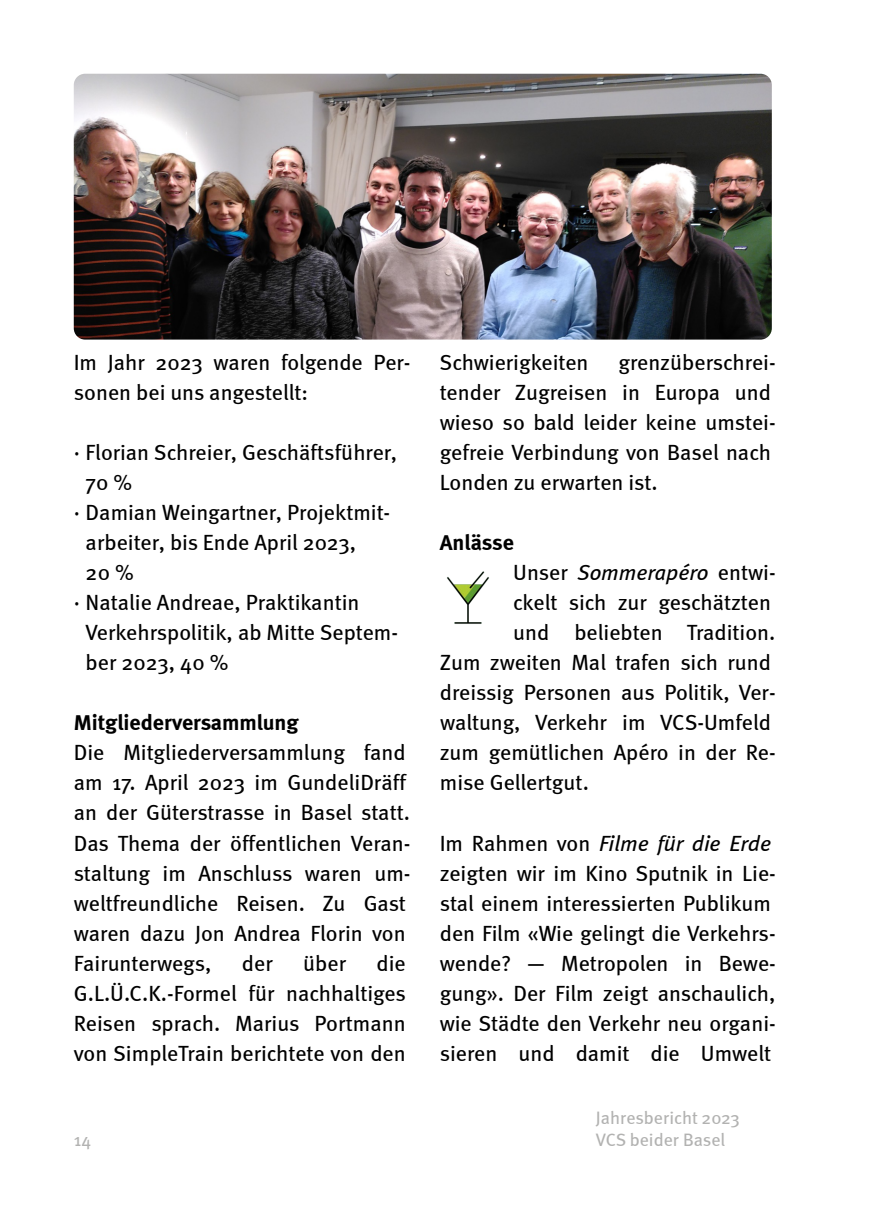
<style>
.page{position:relative;width:874px;height:1225px;background:#fff}
.page>*{position:absolute;margin:0;border:0;box-sizing:border-box;transform-origin:0 0}
.t1{font:22px/30px "Meta";color:#000}
.t2{font:700 22px "Meta";color:#000}
.t3{font:18px "Meta";color:#b2b2b1}
.s1{font-style:italic}
</style>
<div class="page">
<img style="left:74px;top:74px;width:697px;height:265px;border-radius:11px">
<img style="left:447px;top:571px;width:42px;height:53px">
<p class="t1" style="left:74px;top:348px;width:338px">Im Jahr 2023 waren folgende Per&shy;sonen bei uns angestellt:</p>
<p class="t1" style="left:74px;top:438px;width:325px">⋅ Florian Schreier, Geschäftsführer,</p>
<p class="t1" style="left:86px;top:468px;width:48px">70 %</p>
<p class="t1" style="left:74px;top:498px;width:318px">⋅ Damian Weingartner, Projektmit-</p>
<p class="t1" style="left:86px;top:528px;width:272px">arbeiter, bis Ende April 2023,</p>
<p class="t1" style="left:86px;top:558px;width:50px">20 %</p>
<p class="t1" style="left:74px;top:588px;width:287px">⋅ Natalie Andreae, Praktikantin</p>
<p class="t1" style="left:85px;top:618px;width:314px">Verkehrspolitik, ab Mitte Septem-</p>
<p class="t1" style="left:86px;top:648px;width:144px">ber 2023, 40 %</p>
<p class="t2" style="left:74px;top:710px;width:226px">Mitgliederversammlung</p>
<p class="t1" style="left:74px;top:738px;width:338px">Die Mitgliederversammlung fand am 17. April 2023 im GundeliDräff an der Güterstrasse in Basel statt.<br>Das Thema der öffentlichen Veran&shy;staltung im Anschluss waren um&shy;weltfreundliche Reisen. Zu Gast waren dazu Jon Andrea Florin von<br>Fairunterwegs,</p>
<p class="t1" style="left:242px;top:948px;width:32px">der</p>
<p class="t1" style="left:303px;top:948px;width:44px">über</p>
<p class="t1" style="left:74px;top:948px;width:333px;text-align:justify;text-indent:302px">die G.L.Ü.C.K.-Formel für nachhaltiges Reisen sprach. Marius Portmann von SimpleTrain berichtete von den</p>
<p class="t1" style="left:439px;top:348px;width:337px;text-indent:178px">grenzüberschrei&shy;tender Zugreisen in Europa und wieso so bald leider keine umstei&shy;gefreie Verbindung von Basel nach<br>Londen zu erwarten ist.</p>
<p class="t1" style="left:439px;top:348px;width:150px">Schwierigkeiten</p>
<p class="t2" style="left:439px;top:530px;width:76px">Anlässe</p>
<p class="t1" style="left:513px;top:558px;width:264px">Unser <span class="s1">Sommerapéro</span> entwi-</p>
<p class="t1" style="left:513px;top:588px;width:259px">ckelt sich zur geschätzten</p>
<p class="t1" style="left:513px;top:618px;width:263px">und beliebten Tradition.</p>
<p class="t1" style="left:439px;top:648px;width:332px">Zum zweiten Mal trafen sich rund</p>
<p class="t1" style="left:439px;top:678px;width:337px">dreissig Personen aus Politik, Ver-</p>
<p class="t1" style="left:440px;top:708px;width:332px">waltung, Verkehr im VCS-Umfeld</p>
<p class="t1" style="left:439px;top:738px;width:337px">zum gemütlichen Apéro in der Re-</p>
<p class="t1" style="left:439px;top:768px;width:151px">mise Gellertgut.</p>
<p class="t1" style="left:439px;top:828px;width:337px">Im Rahmen von <span class="s1">Filme für die Erde </span>zeigten wir im Kino Sputnik in Lie&shy;stal einem interessierten Publikum den Film «Wie gelingt die Verkehrs&shy;wende? — Metropolen in Bewe&shy;gung». Der Film zeigt anschaulich, wie Städte den Verkehr neu organi&shy;sieren und damit die Umwelt</p>
<p class="t3" style="left:595px;top:1107px;width:145px">Jahresbericht 2023</p>
<p class="t3" style="left:74px;top:1129px;width:19px">14</p>
<p class="t3" style="left:595px;top:1129px;width:131px">VCS beider Basel</p>
</div>
